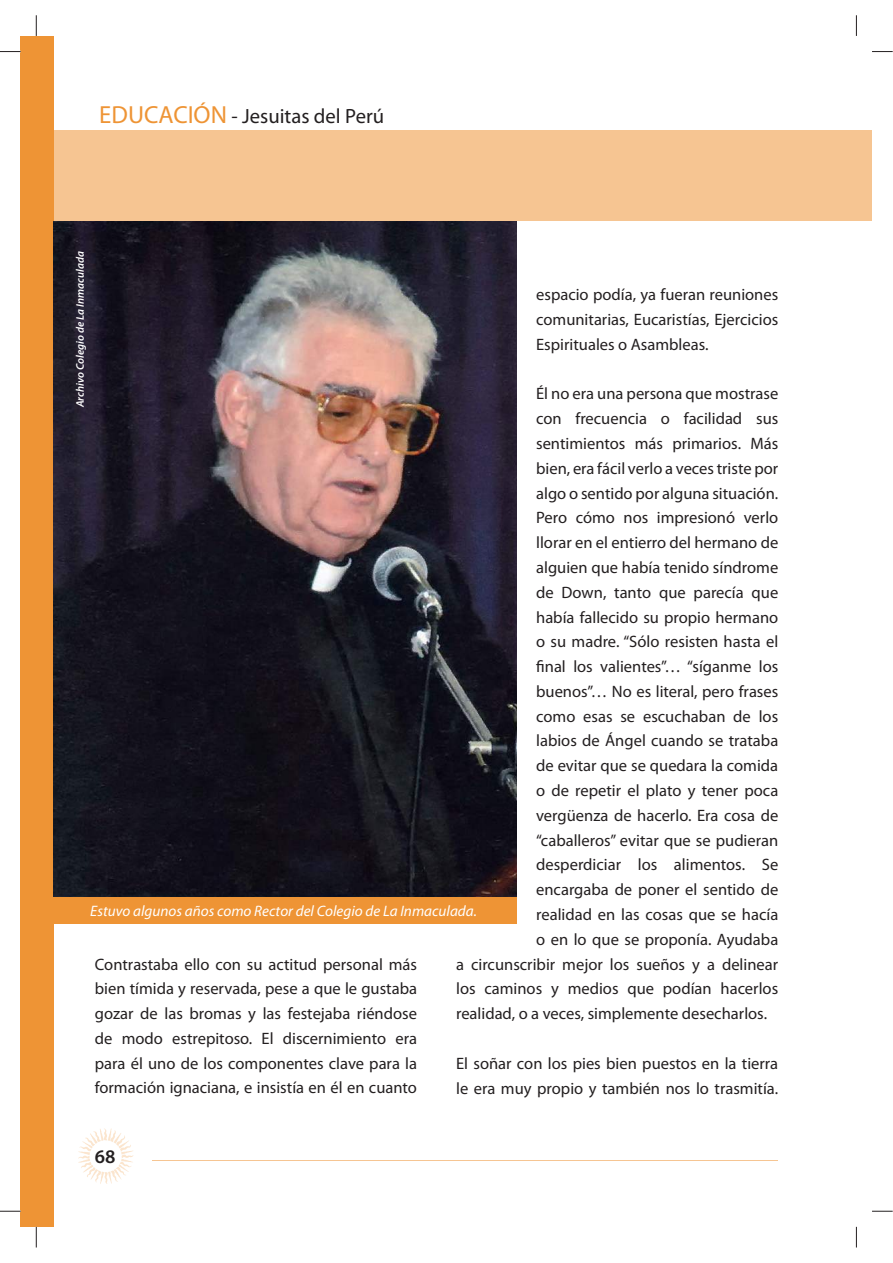
<style>
.page{position:relative;width:893px;height:1263px;background:#fff}
.page>*{position:absolute;margin:0;border:0;box-sizing:border-box;transform-origin:0 0}
.t1{font:20.7px "Myriad Pro";color:#231f20}
.t2{font:600 19.35px "Myriad Pro";color:#231f20}
.t3{font:16.5px/24.8px "Myriad Pro";color:#231f20;text-align:justify}
.t4{font:italic 15.15px "Myriad Pro";color:#fff}
.t5{font:italic 600 10.95px "Myriad Pro";color:#fff}
.s1{font-size:24.75px;color:#ee9435}
</style>
<div class="page">
<hr style="left:152px;top:1160px;width:626px;height:1px;background:#f6c592">
<svg style="left:78px;top:1128px;width:56px;height:56px"></svg>
<div style="left:21px;top:131px;width:851px;height:90px;background:#f6c592"></div>
<div style="left:21px;top:36px;width:33px;height:1191px;background:#ee9435"></div>
<img style="left:54px;top:221px;width:463px;height:676px">
<div style="left:21px;top:897px;width:496px;height:26px;background:#ee9435"></div>
<svg style="left:0;top:51px;width:21px;height:1px"></svg>
<svg style="left:872px;top:51px;width:21px;height:1px"></svg>
<svg style="left:0;top:1211px;width:21px;height:1px"></svg>
<svg style="left:872px;top:1211px;width:21px;height:1px"></svg>
<svg style="left:36px;top:15px;width:1px;height:21px"></svg>
<svg style="left:36px;top:1227px;width:1px;height:21px"></svg>
<svg style="left:856px;top:15px;width:1px;height:21px"></svg>
<svg style="left:856px;top:1227px;width:1px;height:21px"></svg>
<p class="t1" style="left:99px;top:108px;width:286px"><span class="s1">EDUCACIÓN</span> - Jesuitas del Perú</p>
<p class="t5" style="left:76px;top:407px;width:157px;rotate:-90deg">Archivo Colegio de La Inmaculada</p>
<p class="t3" style="left:536px;top:283px;width:244px">espacio podía, ya fueran reuniones comunitarias, Eucaristías, Ejercicios Espirituales o Asambleas.</p>
<p class="t3" style="left:536px;top:383px;width:244px">Él no era una persona que mostrase</p>
<p class="t3" style="left:536px;top:407px;width:244px">con frecuencia o facilidad sus</p>
<p class="t3" style="left:536px;top:432px;width:244px">sentimientos más primarios. Más</p>
<p class="t3" style="left:536px;top:457px;width:244px">bien, era fácil verlo a veces triste por</p>
<p class="t3" style="left:536px;top:482px;width:244px">algo o sentido por alguna situación.</p>
<p class="t3" style="left:536px;top:506px;width:244px">Pero cómo nos impresionó verlo</p>
<p class="t3" style="left:536px;top:531px;width:244px">llorar en el entierro del hermano de</p>
<p class="t3" style="left:536px;top:556px;width:244px">alguien que había tenido síndrome</p>
<p class="t3" style="left:536px;top:581px;width:244px">de Down, tanto que parecía que</p>
<p class="t3" style="left:536px;top:606px;width:244px">había fallecido su propio hermano</p>
<p class="t3" style="left:536px;top:630px;width:244px">o su madre. “Sólo resisten hasta el</p>
<p class="t3" style="left:536px;top:655px;width:244px">final los valientes”… “síganme los</p>
<p class="t3" style="left:536px;top:680px;width:244px">buenos”… No es literal, pero frases</p>
<p class="t3" style="left:536px;top:705px;width:244px">como esas se escuchaban de los</p>
<p class="t3" style="left:536px;top:730px;width:244px">labios de Ángel cuando se trataba</p>
<p class="t3" style="left:536px;top:754px;width:244px">de evitar que se quedara la comida</p>
<p class="t3" style="left:536px;top:779px;width:244px">o de repetir el plato y tener poca</p>
<p class="t3" style="left:536px;top:804px;width:244px">vergüenza de hacerlo. Era cosa de</p>
<p class="t3" style="left:536px;top:829px;width:244px">“caballeros” evitar que se pudieran</p>
<p class="t3" style="left:536px;top:854px;width:244px">desperdiciar los alimentos. Se</p>
<p class="t3" style="left:536px;top:878px;width:244px">encargaba de poner el sentido de</p>
<p class="t3" style="left:536px;top:903px;width:244px">realidad en las cosas que se hacía</p>
<p class="t3" style="left:536px;top:928px;width:244px">o en lo que se proponía. Ayudaba</p>
<p class="t3" style="left:456px;top:953px;width:324px">a circunscribir mejor los sueños y a delinear</p>
<p class="t3" style="left:456px;top:978px;width:324px">los caminos y medios que podían hacerlos</p>
<p class="t3" style="left:456px;top:1002px;width:312px">realidad, o a veces, simplemente desecharlos.</p>
<p class="t3" style="left:456px;top:1052px;width:324px">El soñar con los pies bien puestos en la tierra le era muy propio y también nos lo trasmitía.</p>
<p class="t4" style="left:90px;top:905px;width:388px">Estuvo algunos años como Rector del Colegio de La Inmaculada.</p>
<p class="t3" style="left:95px;top:953px;width:324px">Contrastaba ello con su actitud personal más bien tímida y reservada, pese a que le gustaba gozar de las bromas y las festejaba riéndose de modo estrepitoso. El discernimiento era para él uno de los componentes clave para la formación ignaciana, e insistía en él en cuanto</p>
<p class="t2" style="left:95px;top:1149px;width:22px">68</p>
</div>
